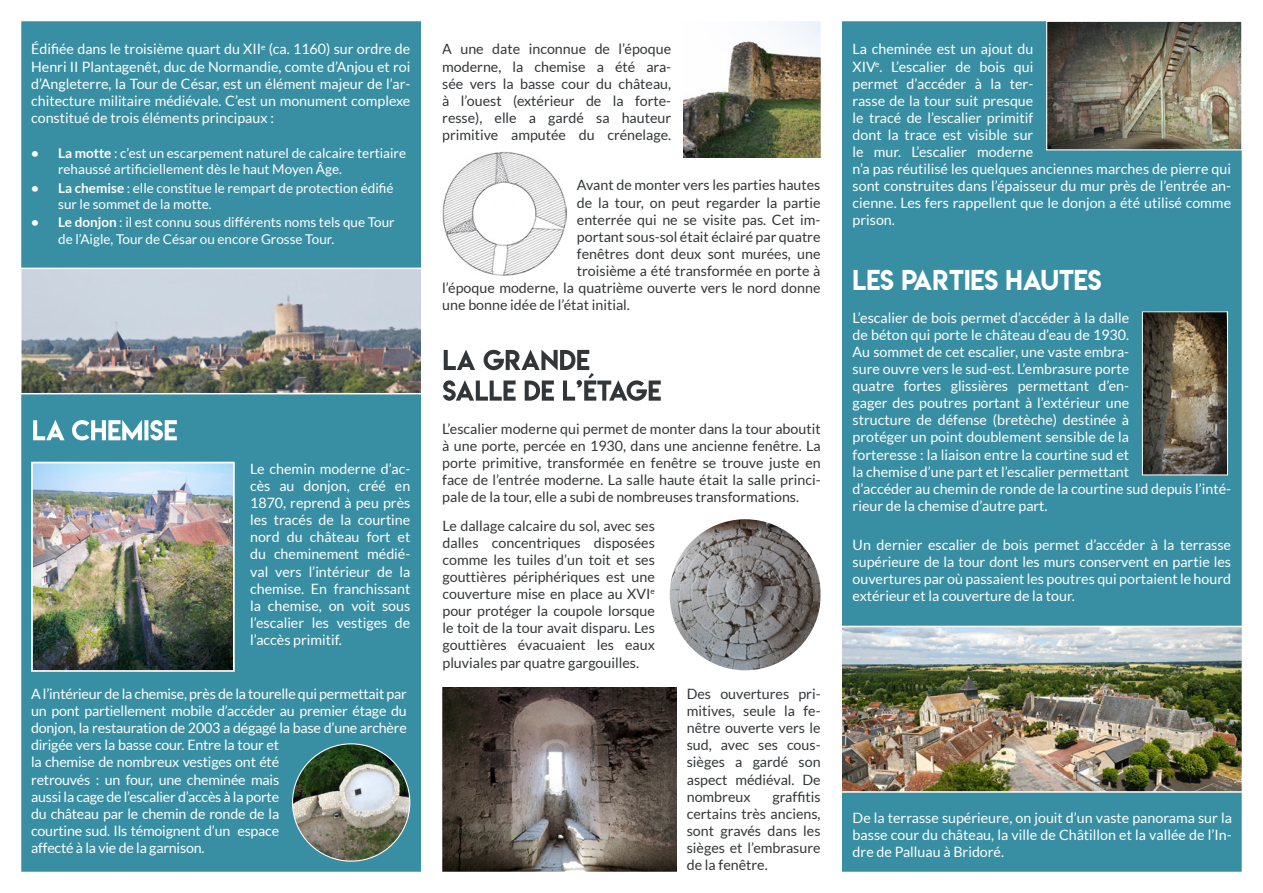
<style>
.page{position:relative;width:1263px;height:893px;background:#fff}
.page>*{position:absolute;margin:0;border:0;box-sizing:border-box;transform-origin:0 0}
.t1{font:25.5px "Lemon Milk";color:#fff}
.t2{font:14.25px/17.1px "Lato";color:#fff;text-align:justify}
.t3{font:14.25px/17.1px "Lato";color:#333638;text-align:justify}
.t4{font:13.5px/16.2px "Lato";color:#fff}
.s1{font-weight:700}
</style>
<div class="page">
<div style="left:842px;top:21px;width:400px;height:851px;background:#388fa4"></div>
<div style="left:21px;top:21px;width:400px;height:851px;background:#388fa4"></div>
<img style="left:23px;top:271px;width:396px;height:120px">
<div style="left:20px;top:268px;width:402px;height:126px;border:2px solid #fff"></div>
<img style="left:1048px;top:23px;width:192px;height:125px">
<div style="left:1046px;top:21px;width:196px;height:129px;border:1px solid #fff"></div>
<svg style="left:33px;top:420px;width:144px;height:20px"></svg>
<img style="left:292px;top:744px;width:118px;height:117px;border-radius:59px">
<img style="left:683px;top:22px;width:138px;height:135px">
<img style="left:442px;top:152px;width:124px;height:123px">
<svg style="left:443px;top:350px;width:218px;height:51px"></svg>
<img style="left:1144px;top:313px;width:82px;height:160px">
<div style="left:1142px;top:311px;width:86px;height:164px;border:1px solid #fff"></div>
<img style="left:442px;top:688px;width:234px;height:183px">
<img style="left:670px;top:519px;width:151px;height:151px;border-radius:76px">
<img style="left:842px;top:627px;width:399px;height:164px">
<hr style="left:840px;top:626px;width:407px;height:1px;background:#fff">
<hr style="left:839px;top:791px;width:407px;height:2px;background:#fff">
<img style="left:34px;top:465px;width:198px;height:204px">
<div style="left:31px;top:462px;width:204px;height:210px;border:2px solid #fff"></div>
<div style="left:421px;top:0;width:21px;height:893px;background:#fff"></div>
<p class="t2" style="left:31px;top:41px;width:381px">Édifiée dans le troisième quart du XII<sup>e</sup> (ca. 1160) sur ordre de Henri II Plantagenêt, duc de Normandie, comte d’Anjou et roi d’Angleterre, la Tour de César, est un élément majeur de l’ar&shy;chitecture militaire médiévale. C’est un monument complexe constitué de trois éléments principaux :</p>
<p class="t4" style="left:58px;top:145px;width:349px;text-indent:-27px"><span class="s1">• La motte</span> : c’est un escarpement naturel de calcaire tertiaire rehaussé artificiellement dès le haut Moyen Âge.</p>
<p class="t4" style="left:58px;top:180px;width:337px;text-indent:-27px"><span class="s1">• La chemise</span> : elle constitue le rempart de protection édifié sur le sommet de la motte.</p>
<p class="t4" style="left:58px;top:214px;width:338px;text-indent:-27px"><span class="s1">• Le donjon</span> : il est connu sous différents noms tels que Tour de l’Aigle, Tour de César ou encore Grosse Tour.</p>
<p class="t3" style="left:442px;top:41px;width:230px">A une date inconnue de l’époque moderne, la chemise a été ara&shy;sée vers la basse cour du château, à l’ouest (extérieur de la forte&shy;resse), elle a gardé sa hauteur primitive amputée du crénelage.</p>
<p class="t3" style="left:577px;top:177px;width:245px">Avant de monter vers les parties hautes</p>
<p class="t3" style="left:577px;top:194px;width:245px">de la tour, on peut regarder la partie</p>
<p class="t3" style="left:577px;top:211px;width:245px">enterrée qui ne se visite pas. Cet im-</p>
<p class="t3" style="left:577px;top:228px;width:245px">portant sous-sol était éclairé par quatre</p>
<p class="t3" style="left:577px;top:245px;width:245px">fenêtres dont deux sont murées, une</p>
<p class="t3" style="left:577px;top:262px;width:245px">troisième a été transformée en porte à</p>
<p class="t3" style="left:442px;top:279px;width:380px">l’époque moderne, la quatrième ouverte vers le nord donne</p>
<p class="t3" style="left:442px;top:296px;width:189px">une bonne idée de l’état initial.</p>
<p class="t2" style="left:250px;top:460px;width:162px">Le chemin moderne d’ac&shy;cès au donjon, créé en 1870, reprend à peu près les tracés de la courtine nord du château fort et du cheminement médié&shy;val vers l’intérieur de la chemise. En franchissant la chemise, on voit sous l’escalier les vestiges de l’accès primitif.</p>
<p class="t2" style="left:31px;top:685px;width:377px;text-align:left">A l’intérieur de la chemise, près de la tourelle qui permettait par un pont partiellement mobile d’accéder au premier étage du donjon, la restauration de 2003 a dégagé la base d’une archère dirigée vers la basse cour. Entre la tour et<br>la chemise de nombreux vestiges ont été<br>retrouvés : un four, une cheminée mais<br>aussi la cage de l’escalier d’accès à la porte<br>du château par le chemin de ronde de la<br>courtine sud. Ils témoignent d’un espace<br>affecté à la vie de la garnison.</p>
<p class="t3" style="left:442px;top:420px;width:380px">L’escalier moderne qui permet de monter dans la tour aboutit à une porte, percée en 1930, dans une ancienne fenêtre. La porte primitive, transformée en fenêtre se trouve juste en face de l’entrée moderne. La salle haute était la salle princi&shy;pale de la tour, elle a subi de nombreuses transformations.</p>
<p class="t3" style="left:442px;top:517px;width:214px">Le dallage calcaire du sol, avec ses dalles concentriques disposées comme les tuiles d’un toit et ses gouttières périphériques est une couverture mise en place au XVI<sup>e </sup>pour protéger la coupole lorsque le toit de la tour avait disparu. Les gouttières évacuaient les eaux pluviales par quatre gargouilles.</p>
<p class="t3" style="left:687px;top:685px;width:135px">Des ouvertures pri&shy;mitives, seule la fe&shy;nêtre ouverte vers le sud, avec ses cous&shy;sièges a gardé son aspect médiéval. De nombreux</p>
<p class="t3" style="left:687px;top:788px;width:135px;text-indent:86px">graffitis certains très anciens, sont gravés dans les sièges et l’embrasure de la fenêtre.</p>
<p class="t2" style="left:853px;top:41px;width:380px;text-align:left">La cheminée est un ajout du<br>XIV<sup>e</sup>. L’escalier de bois qui<br>permet d’accéder à la ter-<br>rasse de la tour suit presque<br>le tracé de l’escalier primitif<br>dont la trace est visible sur<br>le mur. L’escalier moderne<br>n’a pas réutilisé les quelques anciennes marches de pierre qui sont construites dans l’épaisseur du mur près de l’entrée an&shy;cienne. Les fers rappellent que le donjon a été utilisé comme prison.</p>
<p class="t1" style="left:853px;top:262px;width:250px">LES PARTIES HAUTES</p>
<p class="t2" style="left:853px;top:309px;width:380px;text-align:left">L’escalier de bois permet d’accéder à la dalle<br>de béton qui porte le château d’eau de 1930.<br>Au sommet de cet escalier, une vaste embra-<br>sure ouvre vers le sud-est. L’embrasure porte<br>quatre fortes glissières permettant d’en-<br>gager des poutres portant à l’extérieur une<br>structure de défense (bretèche) destinée à<br>protéger un point doublement sensible de la<br>forteresse : la liaison entre la courtine sud et<br>la chemise d’une part et l’escalier permettant<br>d’accéder au chemin de ronde de la courtine sud depuis l’inté&shy;rieur de la chemise d’autre part.</p>
<p class="t2" style="left:853px;top:536px;width:380px">Un dernier escalier de bois permet d’accéder à la terrasse supérieure de la tour dont les murs conservent en partie les ouvertures par où passaient les poutres qui portaient le hourd extérieur et la couverture de la tour.</p>
<p class="t2" style="left:853px;top:809px;width:381px">De la terrasse supérieure, on jouit d’un vaste panorama sur la basse cour du château, la ville de Châtillon et la vallée de l’In&shy;dre de Palluau à Bridoré.</p>
</div>
